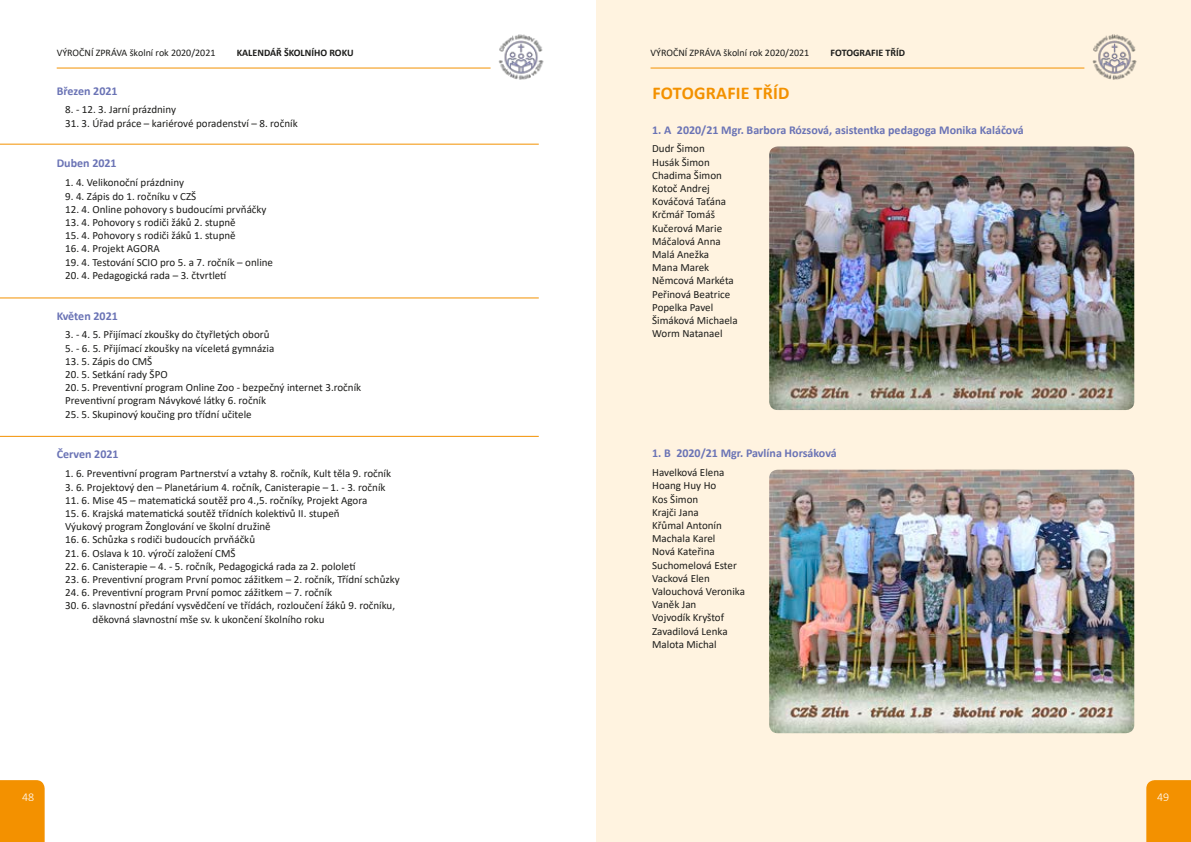
<style>
.page{position:relative;width:1191px;height:842px;background:#fff}
.page>*{position:absolute;margin:0;border:0;box-sizing:border-box;transform-origin:0 0}
.t1{font:700 18px "Calibri";letter-spacing:.015em;color:#f39100}
.t2{font:700 12px "Calibri";color:#6a73b5}
.t3{font:300 12px "Calibri";color:#fff}
.t4{font:11px/13.2px "Calibri";color:#1c1c1a}
.t5{font:10px "Calibri";color:#1c1c1a}
.t6{font:700 10px "Calibri";color:#1c1c1a}
</style>
<div class="page">
<div style="left:596px;top:0;width:595px;height:842px;background:#fff3e0"></div>
<div style="left:1146px;top:780px;width:45px;height:62px;background:#f39100"></div>
<hr style="left:650px;top:68px;width:434px;height:1px;background:#f39100">
<img style="left:1084px;top:34px;width:53px;height:46px">
<div style="left:0;top:780px;width:45px;height:62px;background:#f39100"></div>
<hr style="left:57px;top:68px;width:433px;height:1px;background:#f39100">
<img style="left:490px;top:34px;width:54px;height:46px">
<img style="left:769px;top:146px;width:365px;height:264px">
<img style="left:769px;top:470px;width:365px;height:263px">
<hr style="left:0;top:144px;width:539px;height:1px;background:#f39100">
<hr style="left:0;top:298px;width:539px;height:1px;background:#f39100">
<hr style="left:0;top:436px;width:539px;height:1px;background:#f39100">
<p class="t5" style="left:57px;top:46px;width:160px">VÝROČNÍ ZPRÁVA školní rok 2020/2021</p>
<p class="t6" style="left:237px;top:45px;width:118px">KALENDÁŘ ŠKOLNÍHO ROKU</p>
<p class="t2" style="left:57px;top:82px;width:62px">Březen 2021</p>
<p class="t4" style="left:65px;top:103px;width:112px">8. - 12. 3. Jarní prázdniny</p>
<p class="t4" style="left:65px;top:116px;width:234px">31. 3. Úřad práce – kariérové poradenství – 8. ročník</p>
<p class="t2" style="left:57px;top:155px;width:61px">Duben 2021</p>
<p class="t4" style="left:65px;top:176px;width:120px">1. 4. Velikonoční prázdniny</p>
<p class="t4" style="left:65px;top:189px;width:133px">9. 4. Zápis do 1. ročníku v CZŠ</p>
<p class="t4" style="left:65px;top:202px;width:203px">12. 4. Online pohovory s budoucími prvňáčky</p>
<p class="t4" style="left:65px;top:215px;width:172px">13. 4. Pohovory s rodiči žáků 2. stupně</p>
<p class="t4" style="left:65px;top:229px;width:172px">15. 4. Pohovory s rodiči žáků 1. stupně</p>
<p class="t4" style="left:65px;top:242px;width:96px">16. 4. Projekt AGORA</p>
<p class="t4" style="left:65px;top:255px;width:209px">19. 4. Testování SCIO pro 5. a 7. ročník – online</p>
<p class="t4" style="left:65px;top:268px;width:163px">20. 4. Pedagogická rada – 3. čtvrtletí</p>
<p class="t2" style="left:57px;top:307px;width:63px">Květen 2021</p>
<p class="t4" style="left:65px;top:328px;width:206px">3. - 4. 5. Přijímací zkoušky do čtyřletých oborů</p>
<p class="t4" style="left:65px;top:341px;width:211px">5. - 6. 5. Přijímací zkoušky na víceletá gymnázia</p>
<p class="t4" style="left:65px;top:354px;width:89px">13. 5. Zápis do CMŠ</p>
<p class="t4" style="left:65px;top:367px;width:104px">20. 5. Setkání rady ŠPO</p>
<p class="t4" style="left:65px;top:381px;width:297px">20. 5. Preventivní program Online Zoo - bezpečný internet 3.ročník<br>Preventivní program Návykové látky 6. ročník</p>
<p class="t4" style="left:65px;top:407px;width:188px">25. 5. Skupinový koučing pro třídní učitele</p>
<p class="t2" style="left:57px;top:446px;width:63px">Červen 2021</p>
<p class="t4" style="left:65px;top:467px;width:327px">1. 6. Preventivní program Partnerství a vztahy 8. ročník, Kult těla 9. ročník</p>
<p class="t4" style="left:65px;top:480px;width:322px">3. 6. Projektový den – Planetárium 4. ročník, Canisterapie – 1. - 3. ročník</p>
<p class="t4" style="left:65px;top:493px;width:304px">11. 6. Mise 45 – matematická soutěž pro 4.,5. ročníky, Projekt Agora</p>
<p class="t4" style="left:65px;top:506px;width:276px">15. 6. Krajská matematická soutěž třídních kolektivů II. stupeň<br>Výukový program Žonglování ve školní družině</p>
<p class="t4" style="left:65px;top:533px;width:191px">16. 6. Schůzka s rodiči budoucích prvňáčků</p>
<p class="t4" style="left:65px;top:546px;width:172px">21. 6. Oslava k 10. výročí založení CMŠ</p>
<p class="t4" style="left:65px;top:559px;width:292px">22. 6. Canisterapie – 4. - 5. ročník, Pedagogická rada za 2. pololetí</p>
<p class="t4" style="left:65px;top:572px;width:336px">23. 6. Preventivní program První pomoc zážitkem – 2. ročník, Třídní schůzky</p>
<p class="t4" style="left:65px;top:586px;width:268px">24. 6. Preventivní program První pomoc zážitkem – 7. ročník</p>
<p class="t4" style="left:93px;top:599px;width:304px;text-indent:-27px">30. 6. slavnostní předání vysvědčení ve třídách, rozloučení žáků 9. ročníku, děkovná slavnostní mše sv. k ukončení školního roku</p>
<p class="t3" style="left:22px;top:789px;width:14px">48</p>
<p class="t5" style="left:650px;top:46px;width:160px">VÝROČNÍ ZPRÁVA školní rok 2020/2021</p>
<p class="t6" style="left:830px;top:45px;width:76px">FOTOGRAFIE TŘÍD</p>
<h1 class="t1" style="left:652px;top:80px;width:138px">FOTOGRAFIE TŘÍD</h1>
<p class="t2" style="left:652px;top:121px;width:373px">1. A 2020/21 Mgr. Barbora Rózsová, asistentka pedagoga Monika Kaláčová</p>
<p class="t4" style="left:652px;top:142px;width:87px">Dudr Šimon<br>Husák Šimon<br>Chadima Šimon<br>Kotoč Andrej<br>Kováčová Taťána<br>Krčmář Tomáš<br>Kučerová Marie<br>Máčalová Anna<br>Malá Anežka<br>Mana Marek<br>Němcová Markéta<br>Peřinová Beatrice<br>Popelka Pavel<br>Šimáková Michaela<br>Worm Natanael</p>
<p class="t2" style="left:652px;top:445px;width:186px">1. B 2020/21 Mgr. Pavlína Horsáková</p>
<p class="t4" style="left:652px;top:466px;width:94px">Havelková Elena<br>Hoang Huy Ho<br>Kos Šimon<br>Krajči Jana<br>Křůmal Antonín<br>Machala Karel<br>Nová Kateřina<br>Suchomelová Ester<br>Vacková Elen<br>Valouchová Veronika<br>Vaněk Jan<br>Vojvodík Kryštof<br>Zavadilová Lenka<br>Malota Michal</p>
<p class="t3" style="left:1157px;top:789px;width:14px">49</p>
</div>
